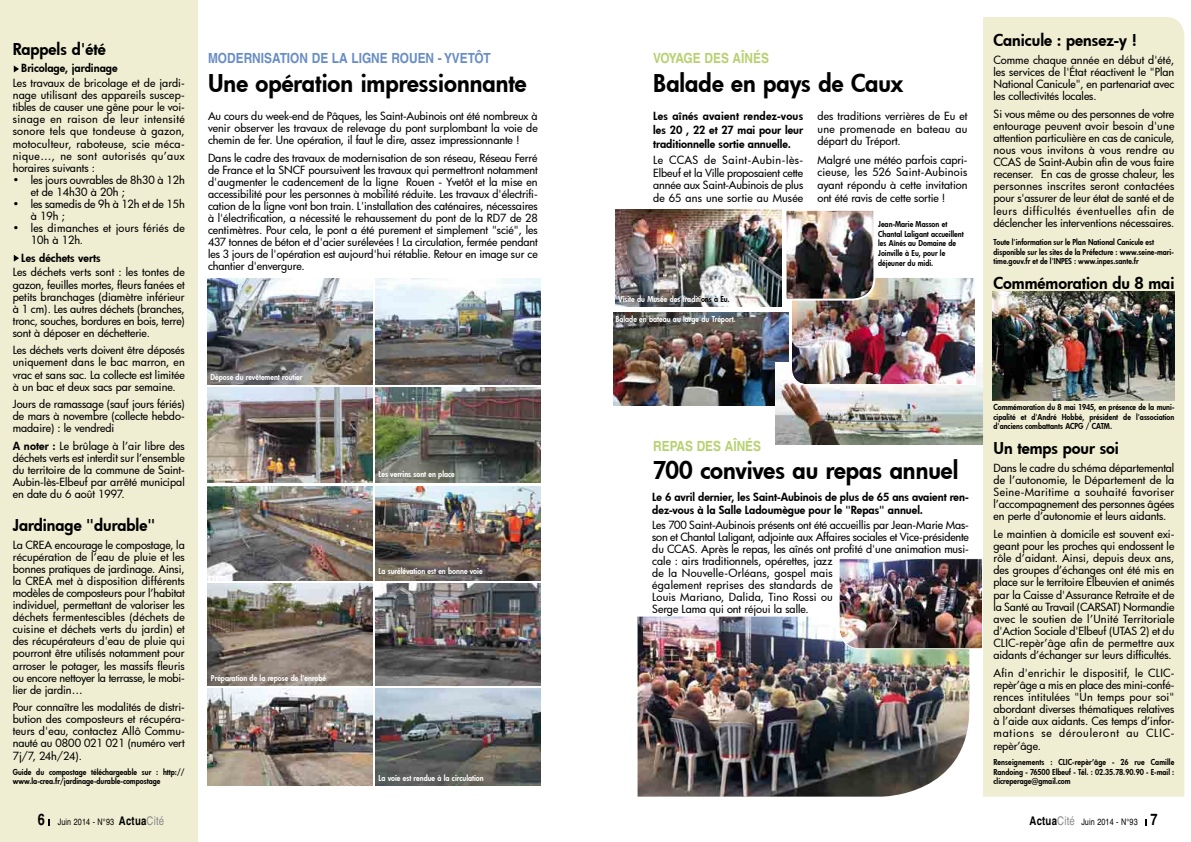
<style>
.page{position:relative;width:1191px;height:842px;background:#fff}
.page>*{position:absolute;margin:0;border:0;box-sizing:border-box;transform-origin:0 0}
.t1{font:800 24px "Futura";color:#000}
.t2{font:800 16px "Futura";color:#000}
.t3{font:700 16px "Helvetica";color:#000;scale:.8 1}
.t4{font:700 14px "Helvetica";color:#688dc4;scale:.85 1}
.t5{font:700 14px "Helvetica";color:#b7d171;scale:.85 1}
.t6{font:500 11px/12px "Futura";letter-spacing:-.005em;color:#000;text-align:justify}
.t7{font:800 11px/14px "Futura";color:#000;text-align:justify}
.t8{font:500 11px/12px "Futura";letter-spacing:.02em;color:#000}
.t9{font:9px "Helvetica";letter-spacing:.02em;color:#000;scale:.8 1}
.t10{font:800 8px/9.7px "Futura";color:#000;scale:.9 1}
.t11{font:800 8px "Futura";color:#fff;scale:.9 1}
.s1{font-weight:800}
.s2{font-weight:700;font-size:12px}
.s3{font-size:12px;color:#87888a}
.s4{color:#000}
.s5{font-weight:700;font-size:16px}
</style>
<div class="page">
<div style="left:0;top:0;width:198px;height:842px;background:#f0eed2"></div>
<svg style="left:14px;top:65px;width:5px;height:7px"></svg>
<svg style="left:14px;top:255px;width:5px;height:7px"></svg>
<img style="left:615px;top:210px;width:166px;height:96px">
<img style="left:613px;top:313px;width:170px;height:92px">
<img style="left:775px;top:362px;width:208px;height:82px">
<img style="left:783px;top:210px;width:193px;height:175px">
<div style="left:983px;top:17px;width:201px;height:780px;background:#f0eed2"></div>
<img style="left:992px;top:291px;width:182px;height:109px">
<img style="left:637px;top:617px;width:332px;height:180px">
<img style="left:838px;top:558px;width:144px;height:92px">
<img style="left:208px;top:279px;width:164px;height:106px">
<img style="left:376px;top:279px;width:164px;height:106px">
<img style="left:376px;top:689px;width:164px;height:96px">
<img style="left:376px;top:388px;width:164px;height:95px">
<img style="left:376px;top:584px;width:164px;height:102px">
<img style="left:208px;top:388px;width:164px;height:95px">
<img style="left:208px;top:486px;width:164px;height:95px">
<img style="left:376px;top:486px;width:164px;height:95px">
<img style="left:208px;top:689px;width:164px;height:96px">
<img style="left:208px;top:584px;width:164px;height:102px">
<h2 class="t2" style="left:13px;top:38px;width:95px">Rappels d'été</h2>
<p class="t7" style="left:21px;top:61px;width:98px">Bricolage, jardinage</p>
<p class="t6" style="left:13px;top:77px;width:174px">Les travaux de bricolage et de jardi&shy;nage utilisant des appareils suscep&shy;tibles de causer une gêne pour le voi&shy;sinage en raison de leur intensité sonore tels que tondeuse à gazon, motoculteur, raboteuse, scie méca&shy;nique…, ne sont autorisés qu’aux horaires suivants :</p>
<p class="t6" style="left:31px;top:173px;width:155px;text-indent:-18px">• les jours ouvrables de 8h30 à 12h et de 14h30 à 20h ;</p>
<p class="t6" style="left:31px;top:197px;width:155px;text-indent:-18px">• les samedis de 9h à 12h et de 15h à 19h ;</p>
<p class="t8" style="left:31px;top:222px;width:156px;text-indent:-18px">• les dimanches et jours fériés de<br>10h à 12h.</p>
<p class="t7" style="left:21px;top:250px;width:81px">Les déchets verts</p>
<p class="t6" style="left:13px;top:266px;width:174px">Les déchets verts sont : les tontes de gazon, feuilles mortes, fleurs fanées et petits branchages (diamètre inférieur à 1 cm). Les autres déchets (branches, tronc, souches, bordures en bois, terre) sont à déposer en déchetterie.</p>
<p class="t6" style="left:13px;top:344px;width:174px">Les déchets verts doivent être déposés uniquement dans le bac marron, en vrac et sans sac. La collecte est limitée à un bac et deux sacs par semaine.</p>
<p class="t6" style="left:13px;top:398px;width:173px">Jours de ramassage (sauf jours fériés) de mars à novembre (collecte hebdo&shy;madaire) : le vendredi</p>
<p class="t6" style="left:13px;top:440px;width:173px"><span class="s1">A noter :</span> Le brûlage à l’air libre des déchets verts est interdit sur l’ensemble du territoire de la commune de Saint-Aubin-lès-Elbeuf par arrêté municipal en date du 6 août 1997.</p>
<h2 class="t2" style="left:13px;top:515px;width:144px">Jardinage "durable"</h2>
<p class="t6" style="left:13px;top:539px;width:174px">La CREA encourage le compostage, la récupération de l’eau de pluie et les bonnes pratiques de jardinage. Ainsi, la CREA met à disposition différents modèles de composteurs pour l’habitat individuel, permettant de valoriser les déchets fermentescibles (déchets de cuisine et déchets verts du jardin) et des récupérateurs d'eau de pluie qui pourront être utilisés notamment pour arroser le potager, les massifs fleuris ou encore nettoyer la terrasse, le mobi&shy;lier de jardin…</p>
<p class="t6" style="left:13px;top:701px;width:173px">Pour connaître les modalités de distri&shy;bution des composteurs et récupéra&shy;teurs d'eau, contactez Allô Commu&shy;nauté au 0800 021 021 (numéro vert 7j/7, 24h/24).</p>
<p class="t10" style="left:13px;top:767px;width:193px">Guide du compostage téléchargeable sur : http:// www.la-crea.fr/jardinage-durable-compostage</p>
<h2 class="t3" style="left:38px;top:810px;width:10px">6</h2>
<p class="t9" style="left:58px;top:817px;width:135px">Juin 2014 - N°93 <span class="s2">ACTUA</span><span class="s3">Cité</span></p>
<p class="t4" style="left:208px;top:49px;width:334px">MODERNISATION DE LA LIGNE ROUEN - YVETÔT</p>
<h1 class="t1" style="left:208px;top:67px;width:320px">Une opération impressionnante</h1>
<p class="t6" style="left:208px;top:110px;width:331px">Au cours du week-end de Pâques, les Saint-Aubinois ont été nombreux à venir observer les travaux de relevage du pont surplombant la voie de chemin de fer. Une opération, il faut le dire, assez impressionnante !</p>
<p class="t6" style="left:208px;top:151px;width:331px">Dans le cadre des travaux de modernisation de son réseau, Réseau Ferré de France et la SNCF poursuivent les travaux qui permettront notamment d'augmenter le cadencement de la ligne Rouen - Yvetôt et la mise en accessibilité pour les personnes à mobilité réduite. Les travaux d'électrifi&shy;cation de la ligne vont bon train. L'installation des caténaires, nécessaires à l'électrification, a nécessité le rehaussement du pont de la RD7 de 28 centimètres. Pour cela, le pont a été purement et simplement "scié", les 437 tonnes de béton et d'acier surélevées ! La circulation, fermée pendant les 3 jours de l'opération est aujourd'hui rétablie. Retour en image sur ce chantier d'envergure.</p>
<p class="t11" style="left:210px;top:371px;width:104px">Dépose du revêtement routier</p>
<p class="t11" style="left:211px;top:672px;width:130px">Préparation de la repose de l'enrobé</p>
<p class="t11" style="left:378px;top:468px;width:86px">Les verrins sont en place</p>
<p class="t11" style="left:378px;top:566px;width:117px">La surélévation est en bonne voie</p>
<p class="t11" style="left:378px;top:772px;width:118px">La voie est rendue à la circulation</p>
<p class="t5" style="left:653px;top:49px;width:138px">VOYAG E DES AÎNÉS</p>
<h1 class="t1" style="left:653px;top:67px;width:252px">Balade en pays de Caux</h1>
<p class="t7" style="left:653px;top:109px;width:151px">Les aînés avaient rendez-vous les 20 , 22 et 27 mai pour leur traditionnelle sortie annuelle.</p>
<p class="t6" style="left:653px;top:153px;width:151px;line-height:12.8px">Le CCAS de Saint-Aubin-lès-Elbeuf et la Ville proposaient cette année aux Saint-Aubinois de plus de 65 ans une sortie au Musée</p>
<p class="t11" style="left:618px;top:293px;width:125px">Visite du Musée des traditi<span class="s4">ons à Eu.</span></p>
<p class="t11" style="left:615px;top:314px;width:135px">Balade en bateau au large du Tréport.</p>
<p class="t6" style="left:817px;top:109px;width:151px;line-height:12.7px">des traditions verrières de Eu et une promenade en bateau au départ du Tréport.</p>
<p class="t6" style="left:817px;top:153px;width:152px;line-height:12.7px">Malgré une météo parfois capri&shy;cieuse, les 526 Saint-Aubinois ayant répondu à cette invitation ont été ravis de cette sortie !</p>
<p class="t10" style="left:878px;top:219px;width:96px">Jean-Marie Masson et<br>Chantal Laligant accueillent les Aînés au Domaine de<br>Joinville à Eu, pour le déjeuner du midi.</p>
<h2 class="t2" style="left:993px;top:29px;width:145px">Canicule : pensez-y !</h2>
<p class="t6" style="left:993px;top:53px;width:182px">Comme chaque année en début d'été, les services de l'État réactivent le "Plan National Canicule", en partenariat avec les collectivités locales.</p>
<p class="t6" style="left:993px;top:107px;width:182px">Si vous même ou des personnes de votre entourage peuvent avoir besoin d'une attention particulière en cas de canicule, nous vous invitons à vous rendre au CCAS de Saint-Aubin afin de vous faire recenser. En cas de grosse chaleur, les personnes inscrites seront contactées pour s'assurer de leur état de santé et de leurs difficultés éventuelles afin de déclencher les interventions nécessaires.</p>
<p class="t10" style="left:993px;top:237px;width:202px">Toute l'information sur le Plan National Canicule est disponible sur les sites de la Préfecture : www.seine-mari&shy;time.gouv.fr et de l'INPES : www.inpes.sante.fr</p>
<h2 class="t2" style="left:993px;top:272px;width:182px">Commémoration du 8 mai</h2>
<p class="t5" style="left:653px;top:437px;width:128px">REPAS DES AÎNÉS</p>
<h1 class="t1" style="left:653px;top:454px;width:307px">700 convives au repas annuel</h1>
<p class="t7" style="left:652px;top:490px;width:318px;line-height:13.2px">Le 6 avril dernier, les Saint-Aubinois de plus de 65 ans avaient ren&shy;dez-vous à la Salle Ladoumègue pour le "Repas" annuel.</p>
<p class="t6" style="left:652px;top:519px;width:318px;text-align:left">Les 700 Saint-Aubinois présents ont été accueillis par Jean-Marie Mas&shy;son et Chantal Laligant, adjointe aux Affaires sociales et Vice-présidente du CCAS. Après le repas, les aînés ont profité d'une animation musi&shy;cale : airs traditionnels, opérettes, jazz<br>de la Nouvelle-Orléans, gospel mais<br>également reprises des standards de<br>Louis Mariano, Dalida, Tino Rossi ou<br>Serge Lama qui ont réjoui la salle.</p>
<p class="t10" style="left:993px;top:402px;width:202px;text-align:justify">Commémoration du 8 mai 1945, en présence de la muni&shy;cipalité et d'André Hobbé, président de l'association d'anciens combattants ACPG / CATM.</p>
<h2 class="t2" style="left:993px;top:437px;width:127px">Un temps pour soi</h2>
<p class="t6" style="left:993px;top:461px;width:182px">Dans le cadre du schéma départemental de l’autonomie, le Département de la Seine-Maritime a souhaité favoriser l’accompagnement des personnes âgées en perte d’autonomie et leurs aidants.</p>
<p class="t6" style="left:993px;top:528px;width:182px">Le maintien à domicile est souvent exi&shy;geant pour les proches qui endossent le rôle d’aidant. Ainsi, depuis deux ans, des groupes d’échanges ont été mis en place sur le territoire Elbeuvien et animés par la Caisse d'Assurance Retraite et de la Santé au Travail (CARSAT) Normandie avec le soutien de l’Unité Territoriale d'Action Sociale d'Elbeuf (UTAS 2) et du CLIC-repèr’âge afin de permettre aux aidants d’échanger sur leurs difficultés.</p>
<p class="t6" style="left:993px;top:666px;width:182px">Afin d'enrichir le dispositif, le CLIC&shy;repèr’âge a mis en place des mini-confé&shy;rences intitulées "Un temps pour soi" abordant diverses thématiques relatives à l’aide aux aidants. Ces temps d’infor&shy;mations se dérouleront au CLIC&shy;repèr’âge.</p>
<p class="t10" style="left:993px;top:757px;width:202px;text-align:justify">Renseignements : CLIC-repèr’âge - 26 rue Camille Randoing - 76500 Elbeuf - Tél. : 02.35.78.90.90 - E-mail : clicreperage@gmail.com</p>
<p class="t9" style="left:1029px;top:817px;width:161px"><span class="s2">ACTUA</span><span class="s3">Cité</span> Juin 2014 - N°93 <span class="s5">7</span></p>
</div>
